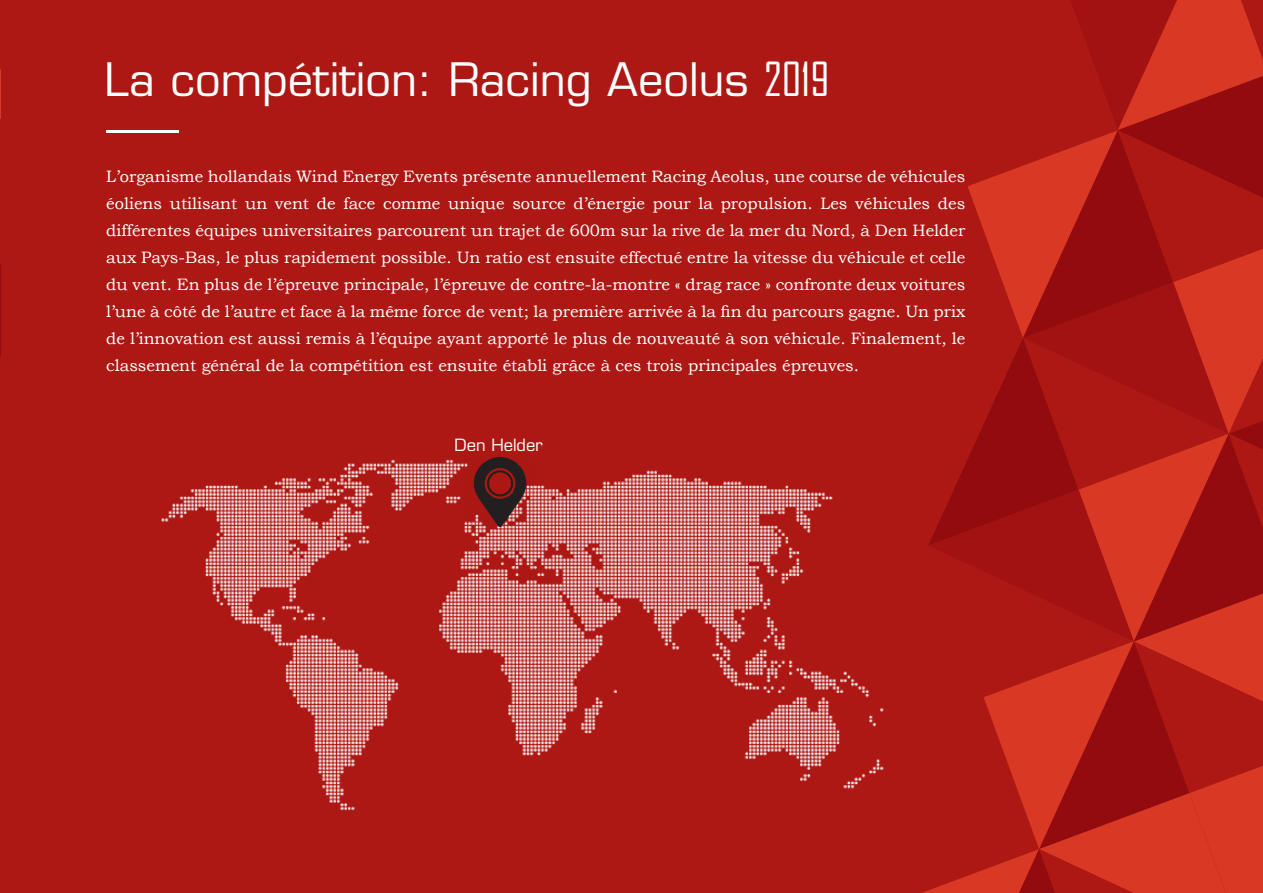
<style>
.page{position:relative;width:1263px;height:893px;background:#ad1814}
.page>*{position:absolute;margin:0;border:0;box-sizing:border-box;transform-origin:0 0}
.texte_de_couverture{font:45px "Eurostile LT Std";color:#fff}
.t1{font:16.5px/27px "Bookman Old Style";color:#fff;text-align:justify}
.t2{font:16.5px "Eurostile LT Std";color:#fff}
.s1{font-family:"Agency FB"}
</style>
<div class="page">
<svg style="left:922px;top:0;width:341px;height:893px"></svg>
<hr style="left:106px;top:130px;width:73px;height:2px;background:#fff">
<svg style="left:0;top:69px;width:1px;height:287px"></svg>
<img style="left:161px;top:459px;width:723px;height:352px">
<img style="left:466px;top:458px;width:68px;height:68px">
<p class="texte_de_couverture" style="left:104px;top:52px;width:727px">La compétition: Racing Aeolus <span class="s1">2019</span></p>
<p class="t1" style="left:106px;top:163px;width:860px">L’organisme hollandais Wind Energy Events présente annuellement Racing Aeolus, une course de véhicules éoliens utilisant un vent de face comme unique source d’énergie pour la propulsion. Les véhicules des différentes équipes universitaires parcourent un trajet de 600m sur la rive de la mer du Nord, à Den Helder aux Pays-Bas, le plus rapidement possible. Un ratio est ensuite effectué entre la vitesse du véhicule et celle du vent. En plus de l’épreuve principale, l’épreuve de contre-la-montre « drag race » confronte deux voitures l’une à côté de l’autre et face à la même force de vent; la première arrivée à la fin du parcours gagne. Un prix de l’innovation est aussi remis à l’équipe ayant apporté le plus de nouveauté à son véhicule. Finalement, le classement général de la compétition est ensuite établi grâce à ces trois principales épreuves.</p>
<p class="t2" style="left:455px;top:435px;width:90px">Den Helder</p>
</div>
